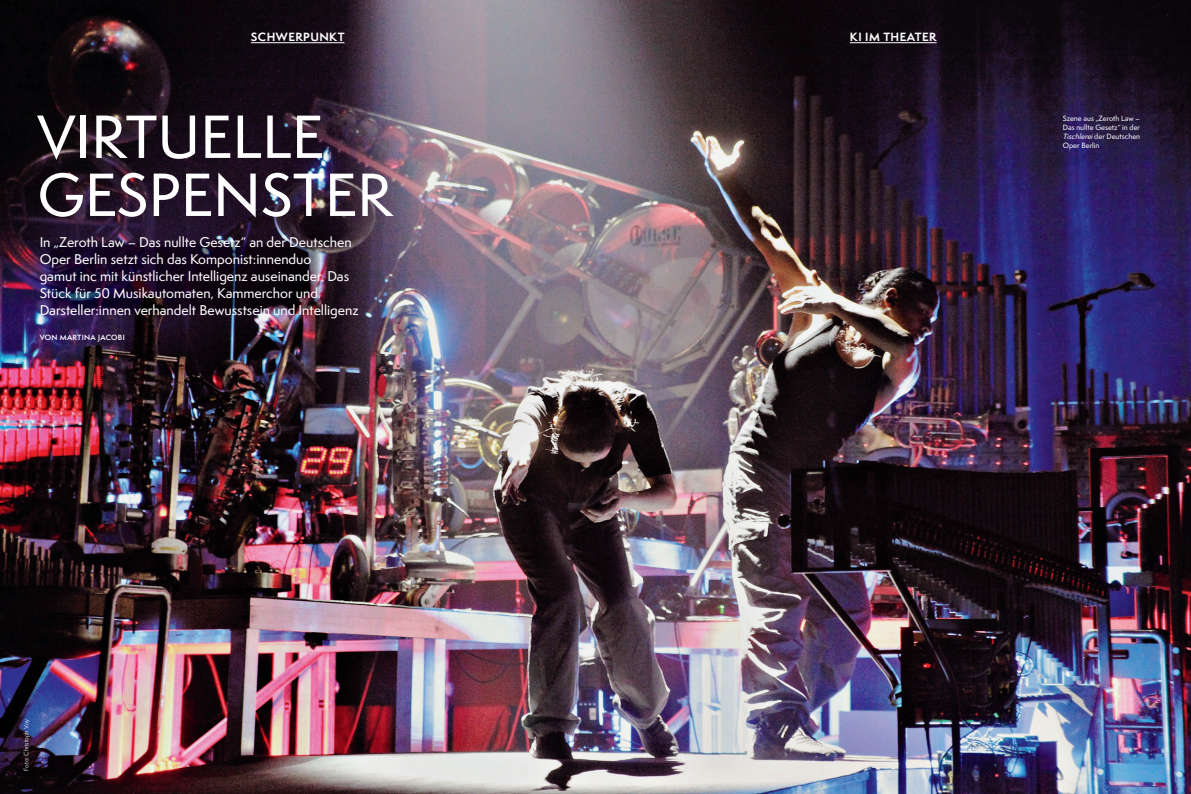
<style>
.page{position:relative;width:1191px;height:794px;background:#fff}
.page>*{position:absolute;margin:0;border:0;box-sizing:border-box;transform-origin:0 0}
.t1{font:500 56px/58px "Semplicita Pro";color:#fff}
.t2{font:500 13px/17px "Semplicita Pro";color:#fff}
.t3{font:700 11px "Semplicita Pro";letter-spacing:.04em;color:#fff}
.t4{font:500 7px/9px "Semplicita Pro";color:#fff;text-align:justify}
.t5{font:600 7px "Semplicita Pro";letter-spacing:.045em;color:#fff}
.t6{font:6px "Semplicita Pro";letter-spacing:-.005em;color:#fff}
.s1{font-style:italic}
</style>
<div class="page">
<img style="left:0;top:0;width:1191px;height:794px">
<hr style="left:251px;top:43px;width:93px;height:1px;background:#fff">
<hr style="left:850px;top:43px;width:86px;height:1px;background:#fff">
<img style="left:46px;top:241px;width:274px;height:73px">
<p class="t3" style="left:251px;top:28px;width:95px">SCHWERPUNKT</p>
<p class="t3" style="left:850px;top:28px;width:88px">KI IM THEATER</p>
<h1 class="t1" style="left:38px;top:108px;width:356px">VIRTUELLE<br>GESPENSTER</h1>
<p class="t4" style="left:1063px;top:114px;width:79px">Szene aus „Zeroth Law – Das nullte Gesetz“ in der <span class="s1">Tischlerei</span>der Deutschen Oper Berlin</p>
<p class="t2" style="left:40px;top:233px;width:320px">In „Zeroth Law – Das nullte Gesetz“ an der Deutschen Oper Berlin setzt sich das Komponist:innenduo<br>gamut inc mit künstlicher Intelligenz auseinander. Das Stück für 50 Musikautomaten, Kammerchor und Darsteller:innen verhandelt Bewusstsein und Intelligenz</p>
<p class="t5" style="left:40px;top:332px;width:87px">VON MARTINA JACOBI</p>
<p class="t6" style="left:22px;top:770px;width:53px;rotate:-90deg">Foto: Christoph Voy</p>
</div>
